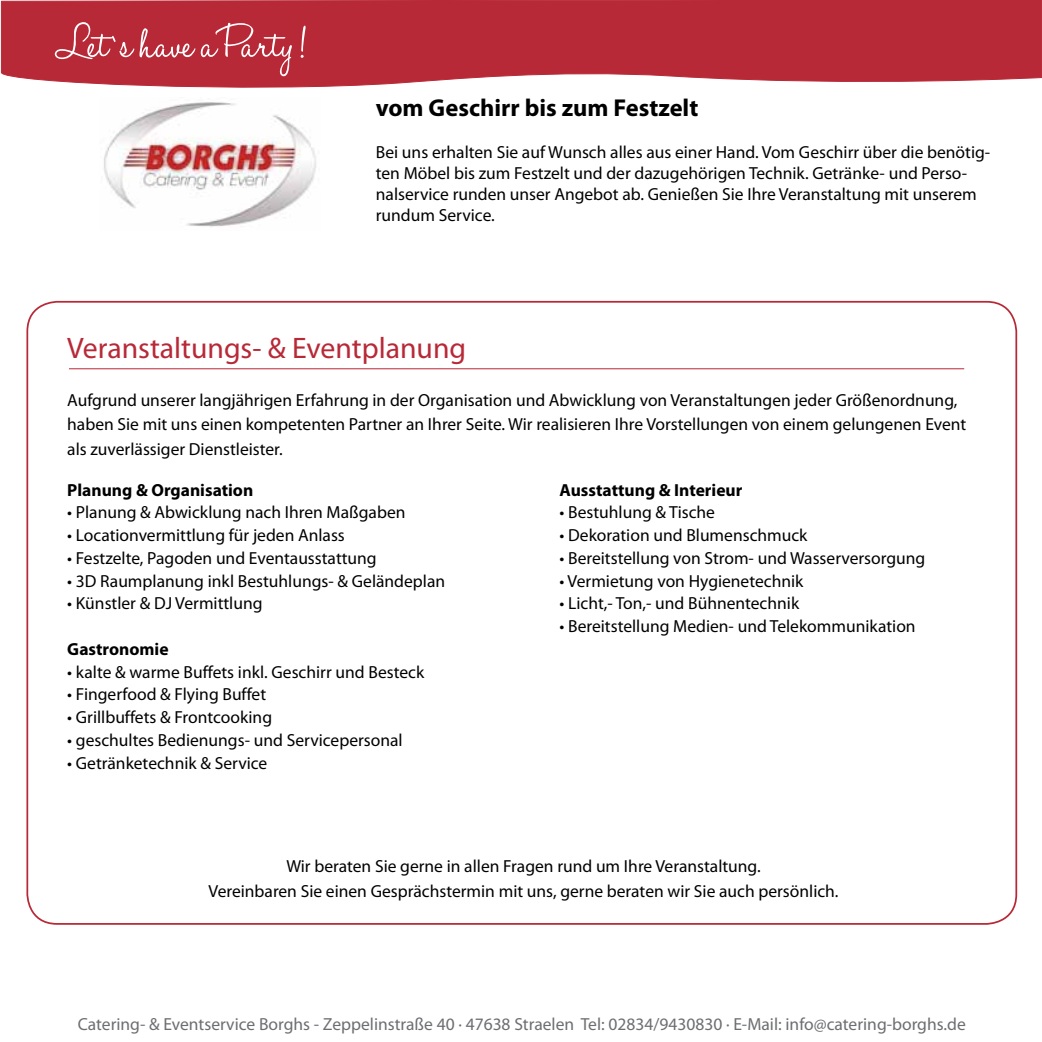
<style>
.page{position:relative;width:1042px;height:1042px;background:#fff}
.page>*{position:absolute;margin:0;border:0;box-sizing:border-box;transform-origin:0 0}
.t1{font:52.5px "Halo Handletter";color:#fff}
.t2{font:29.75px "Myriad Pro";color:#b82937}
.t3{font:700 24.5px "Myriad Pro";color:#000}
.t4{font:17.5px/21px "Myriad Pro";color:#000}
.t5{font:17.5px "Myriad Pro";color:#6d6e71}
.t6{font:700 17.5px "Myriad Pro";color:#000}
</style>
<div class="page">
<svg style="left:1px;top:0;width:1041px;height:88px;background:#bd3946"></svg>
<img style="left:104px;top:102px;width:212px;height:125px">
<hr style="left:69px;top:368px;width:895px;height:1px;background:#b82937">
<h1 class="t1" style="left:55px;top:15px;width:253px">Let`s have a Party !</h1>
<h3 class="t3" style="left:376px;top:92px;width:324px">vom Geschirr bis zum Festzelt</h3>
<p class="t4" style="left:376px;top:142px;width:616px">Bei uns erhalten Sie auf Wunsch alles aus einer Hand. Vom Geschirr über die benötig&shy;ten Möbel bis zum Festzelt und der dazugehörigen Technik. Getränke- und Perso&shy;nalservice runden unser Angebot ab. Genießen Sie Ihre Veranstaltung mit unserem rundum Service.</p>
<h2 class="t2" style="left:67px;top:330px;width:400px">Veranstaltungs- &amp; Eventplanung</h2>
<p class="t4" style="left:67px;top:387px;width:900px;line-height:24.5px">Aufgrund unserer langjährigen Erfahrung in der Organisation und Abwicklung von Veranstaltungen jeder Größenordnung, haben Sie mit uns einen kompetenten Partner an Ihrer Seite. Wir realisieren Ihre Vorstellungen von einem gelungenen Event als zuverlässiger Dienstleister.</p>
<p class="t6" style="left:67px;top:478px;width:188px">Planung &amp; Organisation</p>
<p class="t4" style="left:67px;top:502px;width:340px">• Planung &amp; Abwicklung nach Ihren Maßgaben</p>
<p class="t4" style="left:67px;top:524px;width:279px">• Locationvermittlung für jeden Anlass</p>
<p class="t4" style="left:67px;top:547px;width:311px">• Festzelte, Pagoden und Eventausstattung</p>
<p class="t4" style="left:67px;top:570px;width:379px">• 3D Raumplanung inkl Bestuhlungs- &amp; Geländeplan</p>
<p class="t4" style="left:67px;top:593px;width:197px">• Künstler &amp; DJ Vermittlung</p>
<p class="t6" style="left:67px;top:637px;width:103px">Gastronomie</p>
<p class="t4" style="left:67px;top:661px;width:358px">• kalte &amp; warme Buffets inkl. Geschirr und Besteck</p>
<p class="t4" style="left:67px;top:684px;width:200px">• Fingerfood &amp; Flying Buffet</p>
<p class="t4" style="left:67px;top:706px;width:206px">• Grillbuffets &amp; Frontcooking</p>
<p class="t4" style="left:67px;top:729px;width:337px">• geschultes Bedienungs- und Servicepersonal</p>
<p class="t4" style="left:67px;top:752px;width:202px">• Getränketechnik &amp; Service</p>
<p class="t6" style="left:559px;top:478px;width:184px">Ausstattung &amp; Interieur</p>
<p class="t4" style="left:559px;top:502px;width:157px">• Bestuhlung &amp; Tische</p>
<p class="t4" style="left:559px;top:524px;width:249px">• Dekoration und Blumenschmuck</p>
<p class="t4" style="left:559px;top:547px;width:367px">• Bereitstellung von Strom- und Wasserversorgung</p>
<p class="t4" style="left:559px;top:570px;width:245px">• Vermietung von Hygienetechnik</p>
<p class="t4" style="left:559px;top:593px;width:241px">• Licht,- Ton,- und Bühnentechnik</p>
<p class="t4" style="left:559px;top:615px;width:358px">• Bereitstellung Medien- und Telekommunikation</p>
<p class="t4" style="left:208px;top:854px;width:631px;line-height:24.5px;text-align:center">Wir beraten Sie gerne in allen Fragen rund um Ihre Veranstaltung.<br>Vereinbaren Sie einen Gesprächstermin mit uns, gerne beraten wir Sie auch persönlich.</p>
<p class="t5" style="left:78px;top:1013px;width:889px">Catering- &amp; Eventservice Borghs - Zeppelinstraße 40 · 47638 Straelen Tel: 02834/9430830 · E-Mail: info@catering-borghs.de</p>
</div>
